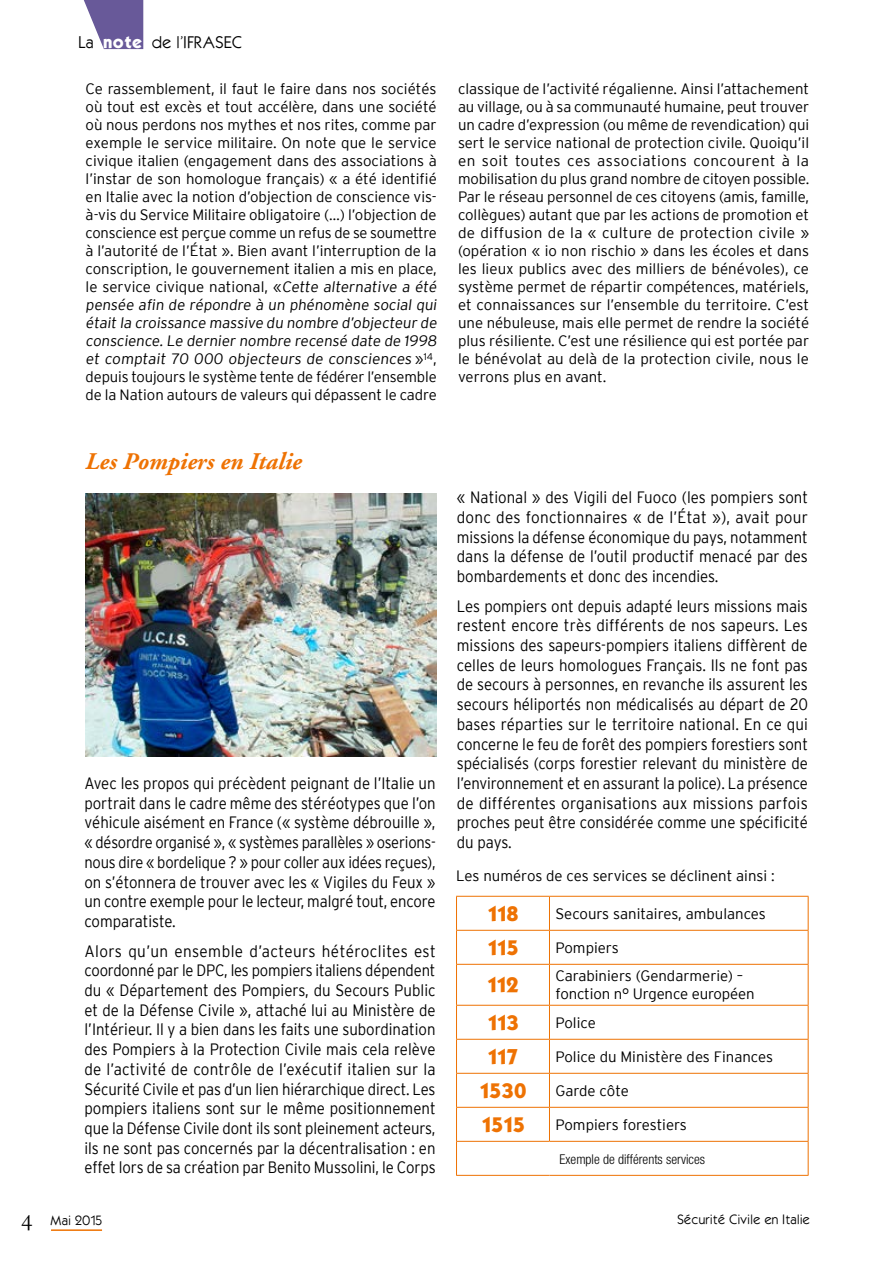
<style>
.page{position:relative;width:893px;height:1263px;background:#fff}
.page>*{position:absolute;margin:0;border:0;box-sizing:border-box;transform-origin:0 0}
.t1{font:italic 700 24px "Adobe Garamond";color:#ee7203}
.t2{font:18px "Kabel Bd Normal";color:#ee7203}
.t3{font:300 16.35px/19.6px "Interstate";letter-spacing:-.005em;color:#000;text-align:justify;scale:.91 1}
.t4{font:300 16.35px/19.6px "Interstate";letter-spacing:-.005em;color:#000;text-align:justify;scale:.93 1}
.t5{font:300 16.35px/19.6px "Interstate";letter-spacing:-.005em;color:#000;text-align:justify;scale:.92 1}
.t6{font:300 15px/18px "Interstate";color:#000}
.t7{font:15px "Kabel";color:#000}
.t8{font:300 condensed 13.5px "Helvetica Neue";color:#000}
.t9{font:12px "Kabel";color:#000}
.s1{font-weight:700;color:#fff}
.s2{font-family:"Garamond";font-size:24px}
</style>
<div class="page">
<hr style="left:51px;top:1229px;width:51px;height:2px;background:#ee7203">
<svg style="left:83px;top:0;width:61px;height:50px"></svg>
<hr style="left:456px;top:896px;width:93px;height:1px;background:#ee7203">
<hr style="left:456px;top:897px;width:1px;height:33px;background:#ee7203">
<hr style="left:549px;top:896px;width:259px;height:1px;background:#ee7203">
<hr style="left:549px;top:897px;width:1px;height:33px;background:#ee7203">
<hr style="left:808px;top:897px;width:1px;height:33px;background:#ee7203">
<hr style="left:456px;top:930px;width:93px;height:1px;background:#ee7203">
<hr style="left:456px;top:931px;width:1px;height:33px;background:#ee7203">
<hr style="left:549px;top:930px;width:259px;height:1px;background:#ee7203">
<hr style="left:549px;top:931px;width:1px;height:33px;background:#ee7203">
<hr style="left:808px;top:931px;width:1px;height:33px;background:#ee7203">
<hr style="left:456px;top:964px;width:93px;height:1px;background:#ee7203">
<hr style="left:456px;top:965px;width:1px;height:40px;background:#ee7203">
<hr style="left:549px;top:964px;width:259px;height:1px;background:#ee7203">
<hr style="left:549px;top:965px;width:1px;height:40px;background:#ee7203">
<hr style="left:808px;top:965px;width:1px;height:40px;background:#ee7203">
<hr style="left:456px;top:1005px;width:93px;height:1px;background:#ee7203">
<hr style="left:456px;top:1005px;width:1px;height:34px;background:#ee7203">
<hr style="left:549px;top:1005px;width:259px;height:1px;background:#ee7203">
<hr style="left:549px;top:1005px;width:1px;height:34px;background:#ee7203">
<hr style="left:808px;top:1005px;width:1px;height:34px;background:#ee7203">
<hr style="left:456px;top:1039px;width:93px;height:1px;background:#ee7203">
<hr style="left:456px;top:1040px;width:1px;height:33px;background:#ee7203">
<hr style="left:549px;top:1039px;width:259px;height:1px;background:#ee7203">
<hr style="left:549px;top:1040px;width:1px;height:33px;background:#ee7203">
<hr style="left:808px;top:1040px;width:1px;height:33px;background:#ee7203">
<hr style="left:456px;top:1073px;width:93px;height:1px;background:#ee7203">
<hr style="left:456px;top:1074px;width:1px;height:33px;background:#ee7203">
<hr style="left:549px;top:1073px;width:259px;height:1px;background:#ee7203">
<hr style="left:549px;top:1074px;width:1px;height:33px;background:#ee7203">
<hr style="left:808px;top:1074px;width:1px;height:33px;background:#ee7203">
<hr style="left:456px;top:1107px;width:93px;height:1px;background:#ee7203">
<hr style="left:456px;top:1108px;width:1px;height:33px;background:#ee7203">
<hr style="left:549px;top:1107px;width:259px;height:1px;background:#ee7203">
<hr style="left:549px;top:1108px;width:1px;height:33px;background:#ee7203">
<hr style="left:808px;top:1108px;width:1px;height:33px;background:#ee7203">
<hr style="left:456px;top:1141px;width:93px;height:1px;background:#ee7203">
<hr style="left:456px;top:1142px;width:1px;height:33px;background:#ee7203">
<hr style="left:549px;top:1141px;width:259px;height:1px;background:#ee7203">
<hr style="left:808px;top:1142px;width:1px;height:33px;background:#ee7203">
<hr style="left:456px;top:1175px;width:93px;height:1px;background:#ee7203">
<hr style="left:549px;top:1175px;width:259px;height:1px;background:#ee7203">
<img style="left:85px;top:493px;width:351px;height:264px">
<p class="t7" style="left:78px;top:33px;width:165px">La <span class="s1">NOTE</span> de l’IFRASEC</p>
<p class="t6" style="left:86px;top:80px;width:355px">Ce rassemblement, il faut le faire dans nos sociétés où tout est excès et tout accélère, dans une société où nous perdons nos mythes et nos rites, comme par exemple le service militaire. On note que le service civique italien (engagement dans des associations à l’instar de son homologue français) « a été identifié en Italie avec la notion d’objection de conscience vis&shy;à-vis du Service Militaire obligatoire (…) l’objection de conscience est perçue comme un refus de se soumettre à l’autorité de l’État ». Bien avant l’interruption de la conscription, le gouvernement italien a mis en place, le service civique national, «Cette alternative a été pensée afin de répondre à un phénomène social qui était la croissance massive du nombre d’objecteur de conscience. Le dernier nombre recensé date de 1998 et comptait 70 000 objecteurs de consciences »<sup>14</sup>, depuis toujours le système tente de fédérer l’ensemble de la Nation autours de valeurs qui dépassent le cadre</p>
<p class="t6" style="left:458px;top:80px;width:353px;text-align:justify">classique de l’activité régalienne. Ainsi l’attachement au village, ou à sa communauté humaine, peut trouver un cadre d’expression (ou même de revendication) qui sert le service national de protection civile. Quoiqu’il en soit toutes ces associations concourent à la mobilisation du plus grand nombre de citoyen possible.<br>Par le réseau personnel de ces citoyens (amis, famille, collègues) autant que par les actions de promotion et de diffusion de la « culture de protection civile » (opération « io non rischio » dans les écoles et dans les lieux publics avec des milliers de bénévoles), ce système permet de répartir compétences, matériels, et connaissances sur l’ensemble du territoire. C’est une nébuleuse, mais elle permet de rendre la société plus résiliente. C’est une résilience qui est portée par le bénévolat au delà de la protection civile, nous le verrons plus en avant.</p>
<h1 class="t1" style="left:86px;top:448px;width:218px">Les Pompiers en Italie</h1>
<p class="t3" style="left:84px;top:773px;width:388px">Avec les propos qui précèdent peignant de l’Italie un portrait dans le cadre même des stéréotypes que l’on véhicule aisément en France (« système débrouille », « désordre organisé », « systèmes parallèles » oserions&shy;nous dire « bordelique ? » pour coller aux idées reçues), on s’étonnera de trouver avec les « Vigiles du Feux » un contre exemple pour le lecteur, malgré tout, encore comparatiste.</p>
<p class="t4" style="left:84px;top:941px;width:379px">Alors qu’un ensemble d’acteurs hétéroclites est coordonné par le DPC, les pompiers italiens dépendent du « Département des Pompiers, du Secours Public et de la Défense Civile », attaché lui au Ministère de l’Intérieur. Il y a bien dans les faits une subordination des Pompiers à la Protection Civile mais cela relève de l’activité de contrôle de l’exécutif italien sur la Sécurité Civile et pas d’un lien hiérarchique direct. Les pompiers italiens sont sur le même positionnement que la Défense Civile dont ils sont pleinement acteurs, ils ne sont pas concernés par la décentralisation : en effet lors de sa création par Benito Mussolini, le Corps</p>
<p class="t9" style="left:21px;top:1212px;width:83px"><span class="s2">4</span> Mai 2015</p>
<p class="t5" style="left:457px;top:487px;width:383px">« National » des Vigili del Fuoco (les pompiers sont donc des fonctionnaires « de l’État »), avait pour missions la défense économique du pays, notamment dans la défense de l’outil productif menacé par des bombardements et donc des incendies.</p>
<p class="t3" style="left:457px;top:596px;width:387px">Les pompiers ont depuis adapté leurs missions mais restent encore très différents de nos sapeurs. Les missions des sapeurs-pompiers italiens diffèrent de celles de leurs homologues Français. Ils ne font pas de secours à personnes, en revanche ils assurent les secours héliportés non médicalisés au départ de 20 bases réparties sur le territoire national. En ce qui concerne le feu de forêt des pompiers forestiers sont spécialisés (corps forestier relevant du ministère de l’environnement et en assurant la police). La présence de différentes organisations aux missions parfois proches peut être considérée comme une spécificité du pays.</p>
<p class="t6" style="left:456px;top:867px;width:320px">Les numéros de ces services se déclinent ainsi :</p>
<p class="t2" style="left:487px;top:901px;width:33px">118</p>
<p class="t6" style="left:555px;top:904px;width:212px">Secours sanitaires, ambulances</p>
<p class="t2" style="left:487px;top:935px;width:32px">115</p>
<p class="t6" style="left:555px;top:938px;width:65px">Pompiers</p>
<p class="t2" style="left:487px;top:972px;width:33px">112</p>
<p class="t6" style="left:555px;top:967px;width:201px">Carabiniers (Gendarmerie) – fonction n° Urgence européen</p>
<p class="t2" style="left:487px;top:1010px;width:33px">113</p>
<p class="t6" style="left:555px;top:1013px;width:42px">Police</p>
<p class="t2" style="left:487px;top:1044px;width:33px">117</p>
<p class="t6" style="left:555px;top:1047px;width:219px">Police du Ministère des Finances</p>
<p class="t2" style="left:479px;top:1078px;width:49px">1530</p>
<p class="t6" style="left:555px;top:1081px;width:75px">Garde côte</p>
<p class="t2" style="left:481px;top:1112px;width:45px">1515</p>
<p class="t6" style="left:555px;top:1115px;width:133px">Pompiers forestiers</p>
<p class="t8" style="left:560px;top:1151px;width:147px">Exemple de différents services</p>
<p class="t9" style="left:677px;top:1211px;width:135px">Sécurité Civile en Italie</p>
</div>
